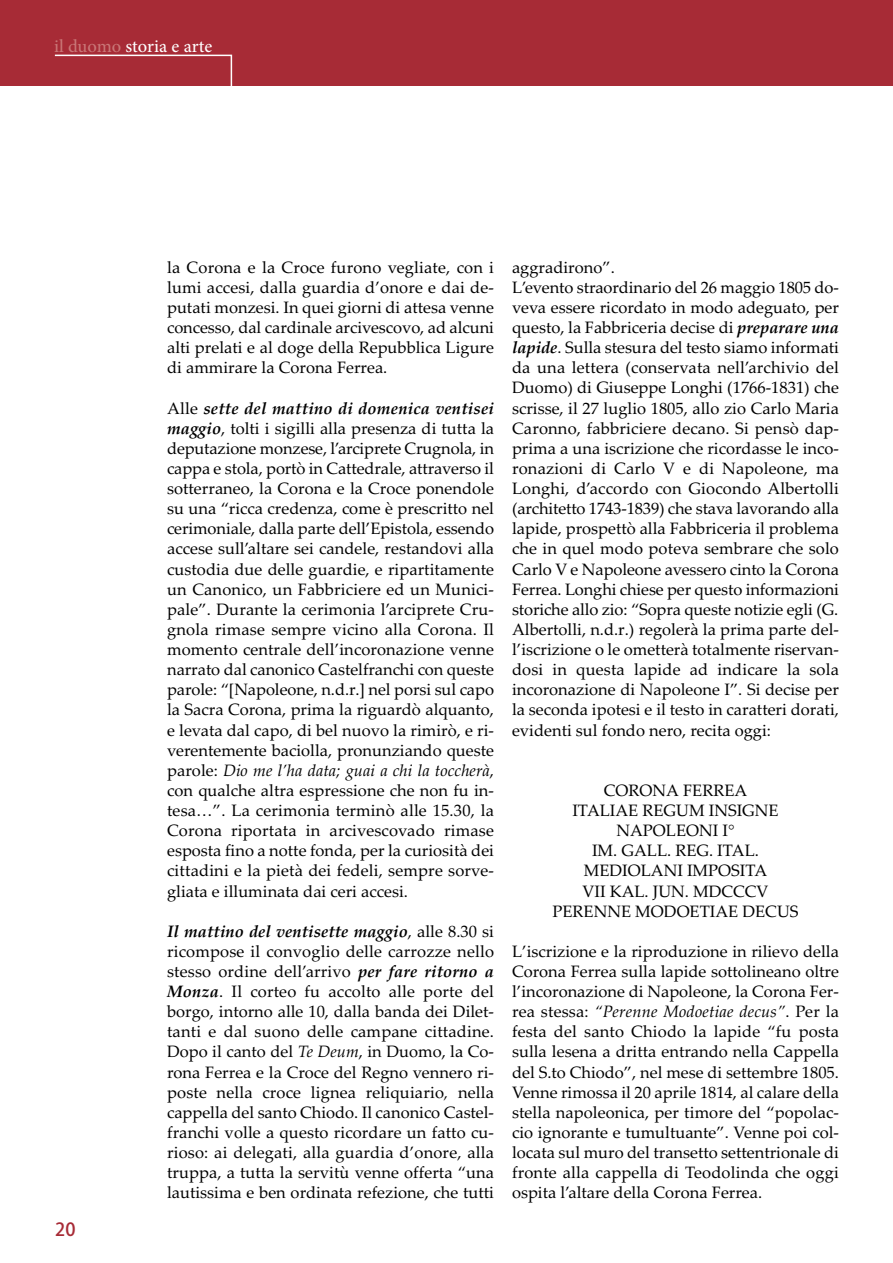
<style>
.page{position:relative;width:893px;height:1263px;background:#fff}
.page>*{position:absolute;margin:0;border:0;box-sizing:border-box;transform-origin:0 0}
.t1{font:18px "Adobe Hebrew";letter-spacing:-.005em;color:#fff}
.t2{font:18px "Adobe Heiti Std";color:#a72b36}
.t3{font:16.5px/20.1px "Palatino Linotype";color:#000;text-align:justify}
.s1{color:#c97677}
.s2{font-weight:700;font-style:italic}
.s3{font-style:italic}
</style>
<div class="page">
<div style="left:0;top:0;width:893px;height:85px;background:#a72b36"></div>
<svg style="left:53px;top:54px;width:180px;height:32px"></svg>
<p class="t1" style="left:54px;top:39px;width:160px"><span class="s1">il duomo</span> storia e arte</p>
<p class="t2" style="left:55px;top:1219px;width:22px">20</p>
<p class="t3" style="left:167px;top:257px;width:328px">la Corona e la Croce furono vegliate, con i lumi accesi, dalla guardia d’onore e dai de&shy;putati monzesi. In quei giorni di attesa venne concesso, dal cardinale arcivescovo, ad alcuni alti prelati e al doge della Repubblica Ligure di ammirare la Corona Ferrea.</p>
<p class="t3" style="left:167px;top:398px;width:328px">Alle <span class="s2">sette del mattino di domenica ventisei maggio</span>, tolti i sigilli alla presenza di tutta la deputazione monzese, l’arciprete Crugnola, in cappa e stola, portò in Cattedrale, attraverso il sotterraneo, la Corona e la Croce ponendole su una “ricca credenza, come è prescritto nel cerimoniale, dalla parte dell’Epistola, essendo accese sull’altare sei candele, restandovi alla custodia due delle guardie, e ripartitamente un Canonico, un Fabbriciere ed un Munici&shy;pale”. Durante la cerimonia l’arciprete Cru&shy;gnola rimase sempre vicino alla Corona. Il momento centrale dell’incoronazione venne narrato dal canonico Castelfranchi con queste parole: “[Napoleone, n.d.r.] nel porsi sul capo la Sacra Corona, prima la riguardò alquanto, e levata dal capo, di bel nuovo la rimirò, e ri&shy;verentemente baciolla, pronunziando queste parole: <span class="s3">Dio me l’ha data; guai a chi la toccherà</span>, con qualche altra espressione che non fu in&shy;tesa…”. La cerimonia terminò alle 15.30, la Corona riportata in arcivescovado rimase esposta fino a notte fonda, per la curiosità dei cittadini e la pietà dei fedeli, sempre sorve&shy;gliata e illuminata dai ceri accesi.</p>
<p class="t3" style="left:167px;top:921px;width:328px"><span class="s2">Il mattino del ventisette maggio</span>, alle 8.30 si ricompose il convoglio delle carrozze nello stesso ordine dell’arrivo <span class="s2">per fare ritorno a Monza</span>. Il corteo fu accolto alle porte del borgo, intorno alle 10, dalla banda dei Dilet&shy;tanti e dal suono delle campane cittadine.<br>Dopo il canto del <span class="s3">Te Deum</span>, in Duomo, la Co&shy;rona Ferrea e la Croce del Regno vennero ri&shy;poste nella croce lignea reliquiario<span class="s3">,</span> nella cappella del santo Chiodo. Il canonico Castel&shy;franchi volle a questo ricordare un fatto cu&shy;rioso: ai delegati, alla guardia d’onore, alla truppa, a tutta la servitù venne offerta “una lautissima e ben ordinata refezione, che tutti</p>
<p class="t3" style="left:512px;top:257px;width:328px;text-align:left">aggradirono”.<br>L’evento straordinario del 26 maggio 1805 do&shy;veva essere ricordato in modo adeguato, per questo, la Fabbriceria decise di <span class="s2">preparare una lapide</span>. Sulla stesura del testo siamo informati da una lettera (conservata nell’archivio del Duomo) di Giuseppe Longhi (1766-1831) che scrisse, il 27 luglio 1805, allo zio Carlo Maria Caronno, fabbriciere decano. Si pensò dap&shy;prima a una iscrizione che ricordasse le inco&shy;ronazioni di Carlo V e di Napoleone, ma Longhi, d’accordo con Giocondo Albertolli (architetto 1743-1839) che stava lavorando alla lapide, prospettò alla Fabbriceria il problema che in quel modo poteva sembrare che solo Carlo V e Napoleone avessero cinto la Corona Ferrea. Longhi chiese per questo informazioni storiche allo zio: “Sopra queste notizie egli (G.<br>Albertolli, n.d.r.) regolerà la prima parte del&shy;l’iscrizione o le ometterà totalmente riservan&shy;dosi in questa lapide ad indicare la sola incoronazione di Napoleone I”. Si decise per la seconda ipotesi e il testo in caratteri dorati, evidenti sul fondo nero, recita oggi:</p>
<p class="t3" style="left:552px;top:780px;width:247px;text-align:center">CORONA FERREA<br>ITALIAE REGUM INSIGNE<br>NAPOLEONI I°<br>IM. GALL. REG. ITAL.<br>MEDIOLANI IMPOSITA<br>VII KAL. JUN. MDCCCV<br>PERENNE MODOETIAE DECUS</p>
<p class="t3" style="left:512px;top:941px;width:328px">L’iscrizione e la riproduzione in rilievo della Corona Ferrea sulla lapide sottolineano oltre l’incoronazione di Napoleone, la Corona Fer&shy;rea stessa: <span class="s3">“Perenne Modoetiae decus”</span>. Per la festa del santo Chiodo la lapide “fu posta sulla lesena a dritta entrando nella Cappella del S.to Chiodo”, nel mese di settembre 1805.<br>Venne rimossa il 20 aprile 1814, al calare della stella napoleonica, per timore del “popolac&shy;cio ignorante e tumultuante”. Venne poi col&shy;locata sul muro del transetto settentrionale di fronte alla cappella di Teodolinda che oggi ospita l’altare della Corona Ferrea.</p>
</div>
